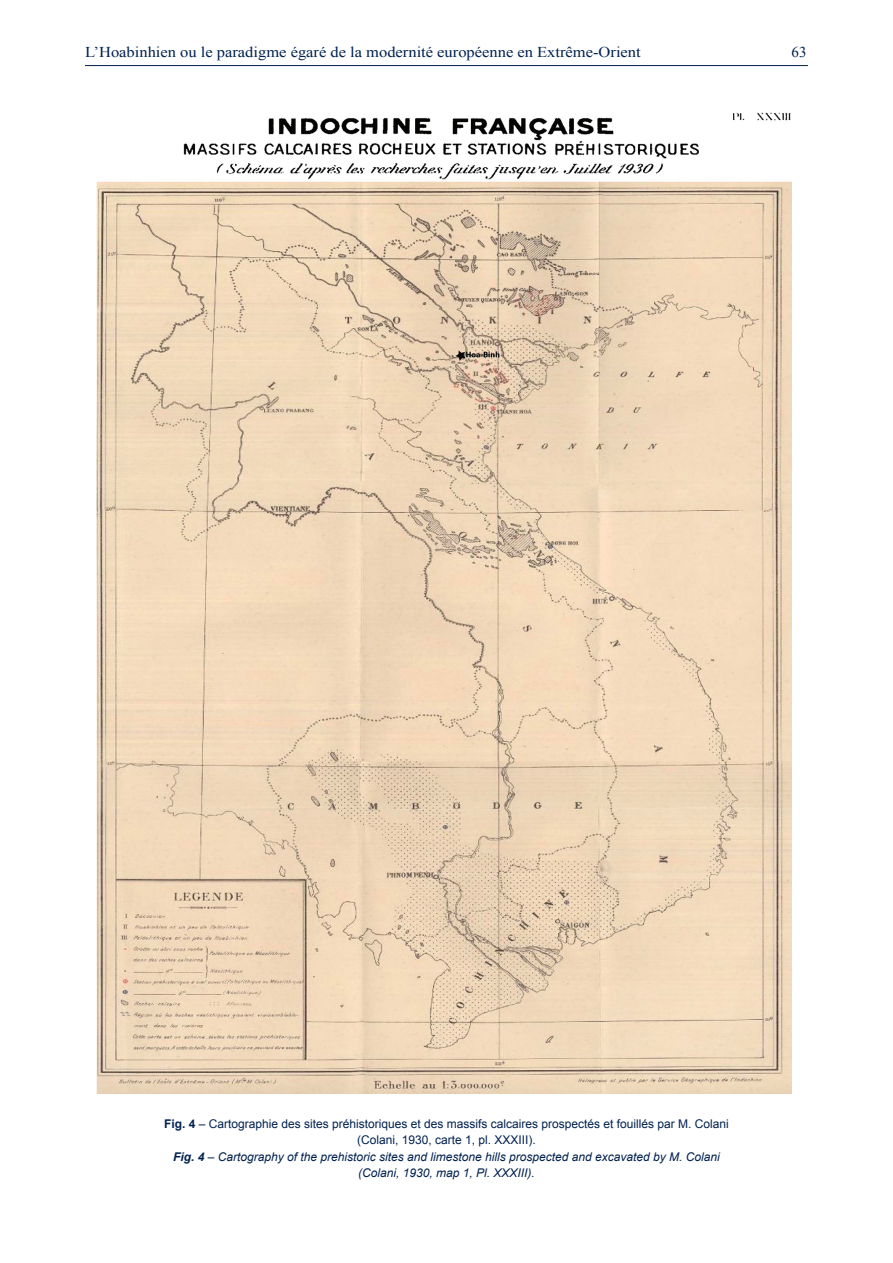
<style>
.page{position:relative;width:893px;height:1263px;background:#fff}
.page>*{position:absolute;margin:0;border:0;box-sizing:border-box;transform-origin:0 0}
.t1{font:15px "Times New Roman";color:#00214f;scale:1.1 1}
.t2{font:15px "Times New Roman";color:#00214f}
.t3{font:12px/16.5px "Arial";color:#00214f;text-align:center}
.s1{font-weight:700}
.s2{font-weight:700;font-style:italic}
.s3{font-style:italic}
</style>
<div class="page">
<hr style="left:85px;top:65px;width:723px;height:1px;background:#00214f">
<img style="left:97px;top:112px;width:695px;height:982px">
<p class="t1" style="left:85px;top:42px;width:507px">L’Hoabinhien ou le paradigme égaré de la modernité européenne en Extrême-Orient</p>
<p class="t2" style="left:792px;top:42px;width:16px">63</p>
<p class="t3" style="left:164px;top:1115px;width:566px"><span class="s1">Fig. 4</span> – Cartographie des sites préhistoriques et des massifs calcaires prospectés et fouillés par M. Colani (Colani, 1930, carte 1, pl. XXXIII).<br><span class="s2">Fig. 4</span> <span class="s3">– Cartography of the prehistoric sites and limestone hills prospected and excavated by M. Colani (Colani, 1930, map 1, Pl. XXXIII).</span></p>
</div>
